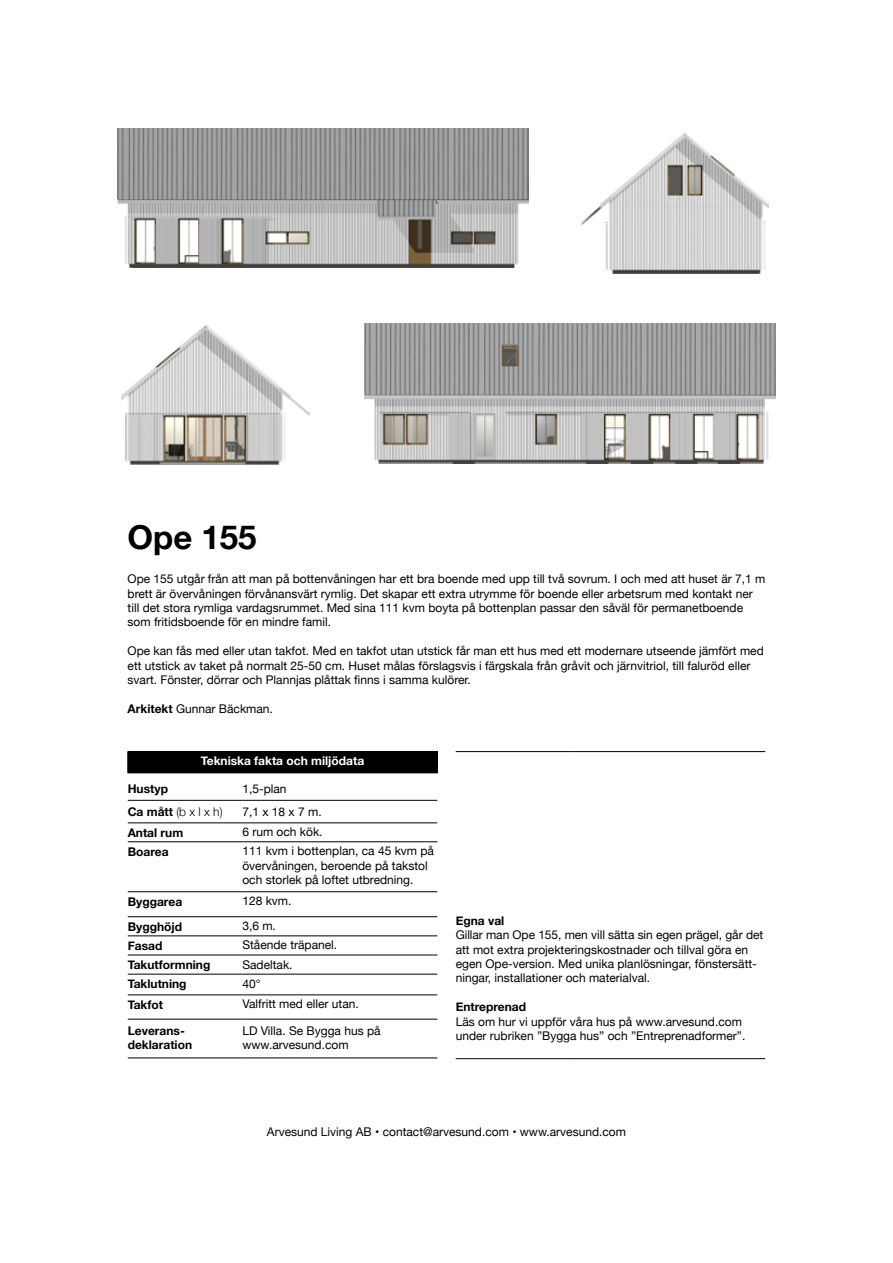
<style>
.page{position:relative;width:893px;height:1263px;background:#fff}
.page>*{position:absolute;margin:0;border:0;box-sizing:border-box;transform-origin:0 0}
.t1{font:700 33px "Helvetica Neue";color:#000}
.t2{font:12px/14.4px "Helvetica Neue";color:#000}
.t3{font:700 12px/14.4px "Helvetica Neue";color:#000}
.t4{font:12px "Helvetica Neue";color:#010202}
.t5{font:700 12px "Helvetica Neue";color:#fff}
.t6{font:300 12px "Helvetica Neue";color:#000}
.s1{font-weight:700}
</style>
<div class="page">
<img style="left:118px;top:128px;width:411px;height:140px">
<img style="left:121px;top:325px;width:188px;height:140px">
<img style="left:364px;top:324px;width:411px;height:139px">
<img style="left:581px;top:134px;width:188px;height:139px">
<div style="left:128px;top:752px;width:309px;height:21px;background:#000"></div>
<hr style="left:128px;top:751px;width:114px;height:1px;background:#000">
<svg style="left:127px;top:752px;width:1px;height:21px"></svg>
<hr style="left:242px;top:751px;width:195px;height:1px;background:#000">
<svg style="left:437px;top:752px;width:1px;height:21px"></svg>
<hr style="left:128px;top:773px;width:114px;height:1px;background:#000">
<hr style="left:242px;top:773px;width:195px;height:1px;background:#000">
<hr style="left:128px;top:800px;width:114px;height:1px;background:#000">
<hr style="left:242px;top:800px;width:195px;height:1px;background:#000">
<hr style="left:128px;top:823px;width:114px;height:1px;background:#000">
<hr style="left:242px;top:823px;width:195px;height:1px;background:#000">
<hr style="left:128px;top:841px;width:114px;height:1px;background:#000">
<hr style="left:242px;top:841px;width:195px;height:1px;background:#000">
<hr style="left:128px;top:891px;width:114px;height:1px;background:#000">
<hr style="left:242px;top:891px;width:195px;height:1px;background:#000">
<hr style="left:128px;top:916px;width:114px;height:1px;background:#000">
<hr style="left:242px;top:916px;width:195px;height:1px;background:#000">
<hr style="left:128px;top:935px;width:114px;height:1px;background:#000">
<hr style="left:242px;top:935px;width:195px;height:1px;background:#000">
<hr style="left:128px;top:955px;width:114px;height:1px;background:#000">
<hr style="left:242px;top:955px;width:195px;height:1px;background:#000">
<hr style="left:128px;top:974px;width:114px;height:1px;background:#000">
<hr style="left:242px;top:974px;width:195px;height:1px;background:#000">
<hr style="left:128px;top:994px;width:114px;height:1px;background:#000">
<hr style="left:242px;top:994px;width:195px;height:1px;background:#000">
<hr style="left:128px;top:1019px;width:114px;height:1px;background:#000">
<hr style="left:242px;top:1019px;width:195px;height:1px;background:#000">
<hr style="left:128px;top:1058px;width:114px;height:1px;background:#000">
<hr style="left:242px;top:1058px;width:195px;height:1px;background:#000">
<hr style="left:456px;top:751px;width:114px;height:1px;background:#000">
<hr style="left:570px;top:751px;width:195px;height:1px;background:#000">
<hr style="left:456px;top:1058px;width:114px;height:1px;background:#000">
<hr style="left:570px;top:1058px;width:195px;height:1px;background:#000">
<h1 class="t1" style="left:128px;top:512px;width:130px">Ope 155</h1>
<p class="t2" style="left:128px;top:572px;width:639px">Ope 155 utgår från att man på bottenvåningen har ett bra boende med upp till två sovrum. I och med att huset är 7,1 m brett är övervåningen förvånansvärt rymlig. Det skapar ett extra utrymme för boende eller arbetsrum med kontakt ner till det stora rymliga vardagsrummet. Med sina 111 kvm boyta på bottenplan passar den såväl för permanetboende som fritidsboende för en mindre famil.</p>
<p class="t2" style="left:128px;top:644px;width:638px">Ope kan fås med eller utan takfot. Med en takfot utan utstick får man ett hus med ett modernare utseende jämfört med ett utstick av taket på normalt 25-50 cm. Huset målas förslagsvis i färgskala från gråvit och järnvitriol, till faluröd eller svart. Fönster, dörrar och Plannjas plåttak finns i samma kulörer.</p>
<p class="t2" style="left:128px;top:702px;width:147px"><span class="s1">Arkitekt</span> Gunnar Bäckman.</p>
<p class="t5" style="left:201px;top:752px;width:165px">Tekniska fakta och miljödata</p>
<p class="t3" style="left:128px;top:782px;width:42px">Hustyp</p>
<p class="t2" style="left:242px;top:782px;width:46px">1,5-plan</p>
<p class="t6" style="left:128px;top:802px;width:96px"><span class="s1">Ca mått</span> (b x l x h)</p>
<p class="t2" style="left:242px;top:805px;width:81px">7,1 x 18 x 7 m.</p>
<p class="t3" style="left:128px;top:825px;width:57px">Antal rum</p>
<p class="t2" style="left:242px;top:826px;width:82px">6 rum och kök.</p>
<p class="t3" style="left:128px;top:844px;width:42px">Boarea</p>
<p class="t2" style="left:242px;top:844px;width:193px">111 kvm i bottenplan, ca 45 kvm på övervåningen, beroende på takstol och storlek på loftet utbredning.</p>
<p class="t3" style="left:128px;top:894px;width:56px">Byggarea</p>
<p class="t2" style="left:242px;top:894px;width:51px">128 kvm.</p>
<p class="t3" style="left:128px;top:919px;width:56px">Bygghöjd</p>
<p class="t2" style="left:242px;top:919px;width:35px">3,6 m.</p>
<p class="t3" style="left:128px;top:938px;width:36px">Fasad</p>
<p class="t2" style="left:242px;top:939px;width:96px">Stående träpanel.</p>
<p class="t3" style="left:128px;top:958px;width:84px">Takutformning</p>
<p class="t2" style="left:242px;top:958px;width:52px">Sadeltak.</p>
<p class="t3" style="left:128px;top:977px;width:60px">Taklutning</p>
<p class="t2" style="left:242px;top:977px;width:20px">40°</p>
<p class="t3" style="left:128px;top:997px;width:37px">Takfot</p>
<p class="t2" style="left:242px;top:998px;width:118px">Valfritt med eller utan.</p>
<p class="t3" style="left:128px;top:1024px;width:66px">Leverans&shy;deklaration</p>
<p class="t2" style="left:242px;top:1024px;width:140px">LD Villa. Se Bygga hus på www.arvesund.com</p>
<p class="t3" style="left:456px;top:914px;width:50px">Egna val</p>
<p class="t2" style="left:456px;top:928px;width:309px">Gillar man Ope 155, men vill sätta sin egen prägel, går det att mot extra projekteringskostnader och tillval göra en egen Ope-version. Med unika planlösningar, fönstersätt&shy;ningar, installationer och materialval.</p>
<p class="t3" style="left:456px;top:1000px;width:72px">Entreprenad</p>
<p class="t2" style="left:456px;top:1015px;width:291px">Läs om hur vi uppför våra hus på www.arvesund.com under rubriken ”Bygga hus” och ”Entreprenadformer”.</p>
<p class="t4" style="left:267px;top:1123px;width:361px">Arvesund Living AB • contact@arvesund.com • www.arvesund.com</p>
</div>
